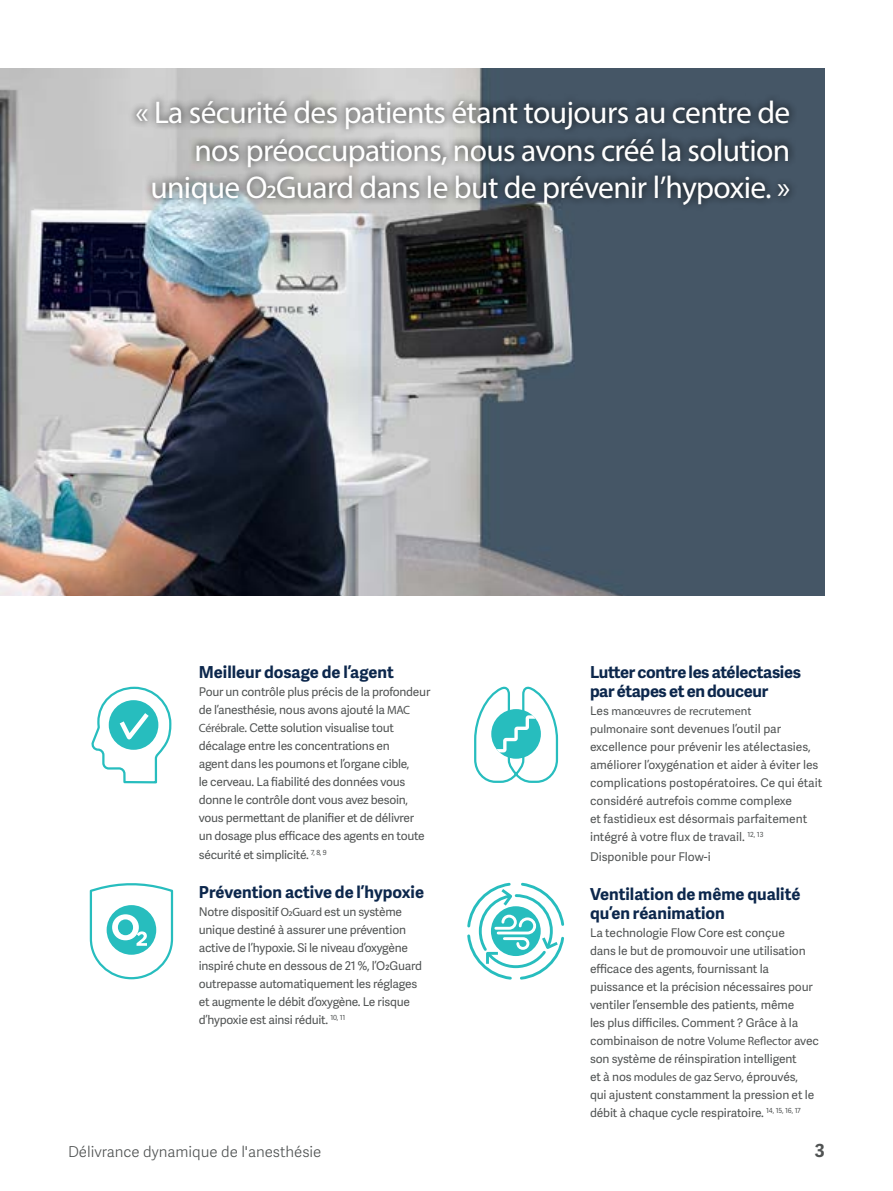
<style>
.page{position:relative;width:893px;height:1191px;background:#fff}
.page>*{position:absolute;margin:0;border:0;box-sizing:border-box;transform-origin:0 0}
.t1{font:31.5px/37.5px "Myriad Pro";letter-spacing:-.02em;color:#fff;text-align:right}
.t2{font:700 18px "Adelle Sans";color:#505353}
.t3{font:700 16.5px/19.5px "Adelle Sans";color:#0c274c}
.t4{font:700 16.5px/19.5px "Adelle Sans";letter-spacing:-.02em;color:#0c274c}
.t5{font:300 15px "Adelle Sans";color:#505353}
.t6{font:12px/18px "Adelle Sans";letter-spacing:-.02em;color:#505353}
.t7{font:12px/18px "Adelle Sans";color:#505353}
.t8{font:12px "Myriad Pro";color:#505353}
.s1{font-family:"Myriad Pro"}
.s2{font-family:"Adelle Sans"}
</style>
<div class="page">
<img style="left:0;top:68px;width:825px;height:527px">
<svg style="left:467px;top:882px;width:98px;height:98px"></svg>
<svg style="left:89px;top:883px;width:85px;height:97px"></svg>
<svg style="left:91px;top:686px;width:81px;height:98px"></svg>
<svg style="left:474px;top:686px;width:85px;height:97px"></svg>
<div style="left:128px;top:93px;width:669px;height:119px;background:#000;opacity:.75"></div>
<h1 class="t1" style="left:135px;top:93px;width:656px">« La sécurité des patients étant toujours au centre de nos préoccupations, nous avons créé la solution unique O2Guard dans le but de prévenir l’hypoxie. »</h1>
<h3 class="t3" style="left:199px;top:661px;width:197px">Meilleur dosage de l’agent</h3>
<p class="t6" style="left:199px;top:682px;width:233px">Pour un contrôle plus précis de la profondeur de l’anesthésie, nous avons ajouté la <span class="s1">MAC Cérébrale</span>. Cette solution visualise tout décalage entre les concentrations en<br>agent dans les poumons et l’organe cible,<br>le cerveau. La fiabilité des données vous donne le contrôle dont vous avez besoin, vous permettant de planifier et de délivrer un dosage plus efficace des agents en toute</p>
<p class="t6" style="left:199px;top:845px;width:129px">sécurité et simplicité. <sup>7,</sup> <sup>8,</sup> <sup>9</sup></p>
<h3 class="t3" style="left:199px;top:882px;width:227px">Prévention active de l’hypoxie</h3>
<p class="t6" style="left:199px;top:902px;width:225px">Notre dispositif <span class="s1">O2Guard</span> est un système unique destiné à assurer une prévention active de l’hypoxie. Si le niveau d’oxygène inspiré chute en dessous de 21 %, l’O2Guard outrepasse automatiquement les réglages et augmente le débit d’oxygène. Le risque d’hypoxie est ainsi réduit. <sup>10,</sup> <sup>11</sup></p>
<h3 class="t4" style="left:590px;top:661px;width:212px">Lutter contre les atélectasies par étapes et en douceur</h3>
<p class="t8" style="left:590px;top:704px;width:163px"><span class="s2">Les</span> manœuvres de recrutement</p>
<p class="t7" style="left:590px;top:719px;width:234px"><span class="s1">pulmonaire</span> sont devenues l’outil par excellence pour prévenir les atélectasies, améliorer l’oxygénation et aider à éviter les complications postopératoires. Ce qui était considéré autrefois comme complexe<br>et fastidieux est désormais parfaitement intégré à votre flux de travail. <sup>12,</sup> <sup>13</sup></p>
<p class="t7" style="left:590px;top:847px;width:122px">Disponible pour Flow-i</p>
<h3 class="t3" style="left:590px;top:883px;width:212px">Ventilation de même qualité qu’en réanimation</h3>
<p class="t6" style="left:590px;top:923px;width:230px">La technologie Flow Core est conçue<br>dans le but de promouvoir une utilisation efficace des agents, fournissant la puissance et la précision nécessaires pour ventiler l’ensemble des patients, même<br>les plus difficiles. Comment ? Grâce à la combinaison de notre <span class="s1">Volume Reflector</span> avec son système de réinspiration intelligent</p>
<p class="t8" style="left:590px;top:1070px;width:210px"><span class="s2">et à nos</span> modules de gaz Servo<span class="s2">, éprouvés,</span></p>
<p class="t6" style="left:590px;top:1085px;width:226px">qui ajustent constamment la pression et le débit à chaque cycle respiratoire. <sup>14,</sup> <sup>15,</sup> <sup>16,</sup> <sup>17</sup></p>
<p class="t5" style="left:68px;top:1141px;width:255px">Délivrance dynamique de l'anesthésie</p>
<h2 class="t2" style="left:815px;top:1137px;width:11px">3</h2>
</div>
